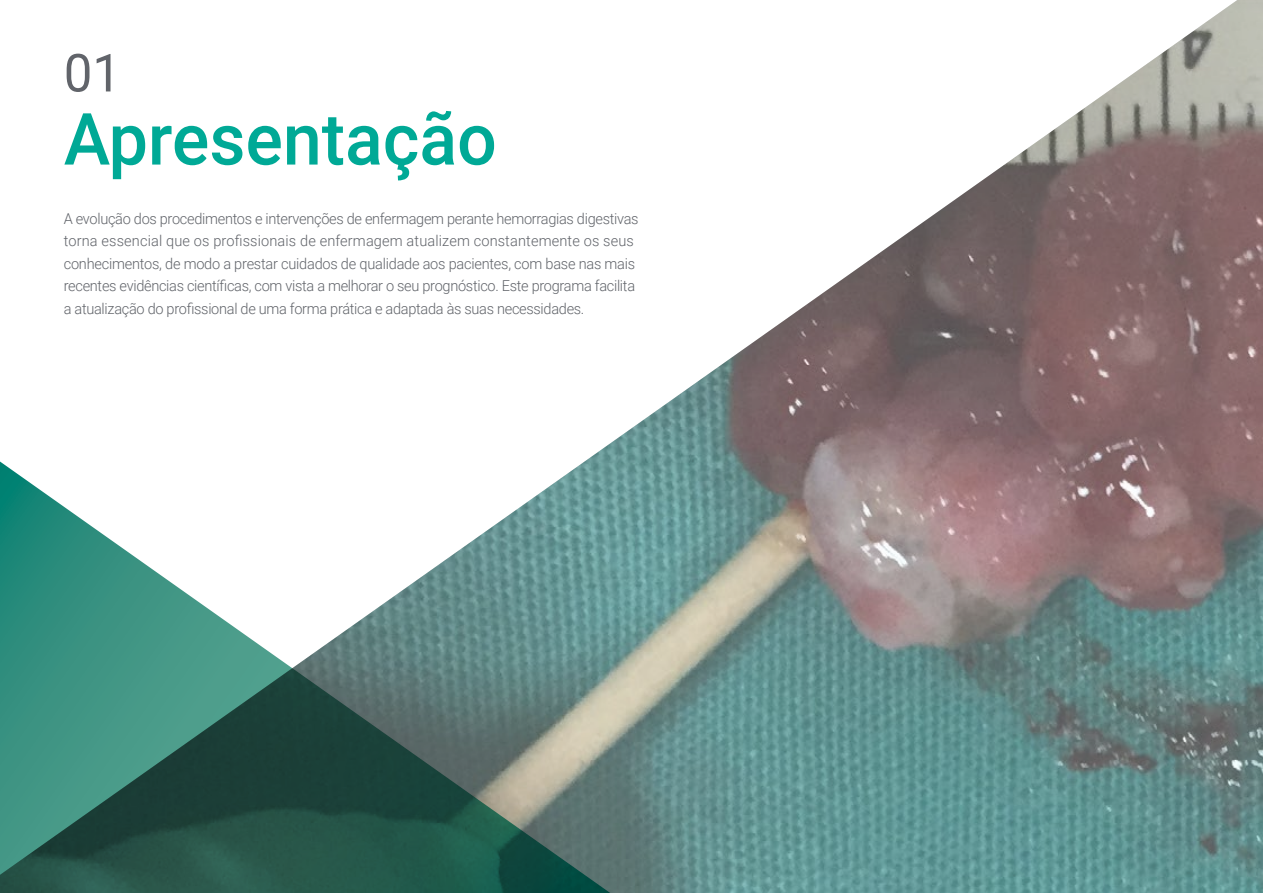
<style>
.page{position:relative;width:1263px;height:893px;background:#fff}
.page>*{position:absolute;margin:0;border:0;box-sizing:border-box;transform-origin:0 0}
.t1{font:500 72px "Roboto";color:#00a996}
.t2{font:52.5px "Roboto";color:#61646a}
.t3{font:300 15px/22.5px "Roboto";letter-spacing:-.02em;color:#61646a}
</style>
<div class="page">
<img style="left:606px;top:0;width:657px;height:893px">
<svg style="left:0;top:446px;width:640px;height:447px"></svg>
<h2 class="t2" style="left:64px;top:36px;width:59px">01</h2>
<h1 class="t1" style="left:64px;top:89px;width:435px">Apresentação</h1>
<p class="t3" style="left:64px;top:207px;width:576px">A evolução dos procedimentos e intervenções de enfermagem perante hemorragias digestivas torna essencial que os profissionais de enfermagem atualizem constantemente os seus conhecimentos, de modo a prestar cuidados de qualidade aos pacientes, com base nas mais recentes evidências científicas, com vista a melhorar o seu prognóstico. Este programa facilita a atualização do profissional de uma forma prática e adaptada às suas necessidades.</p>
</div>
